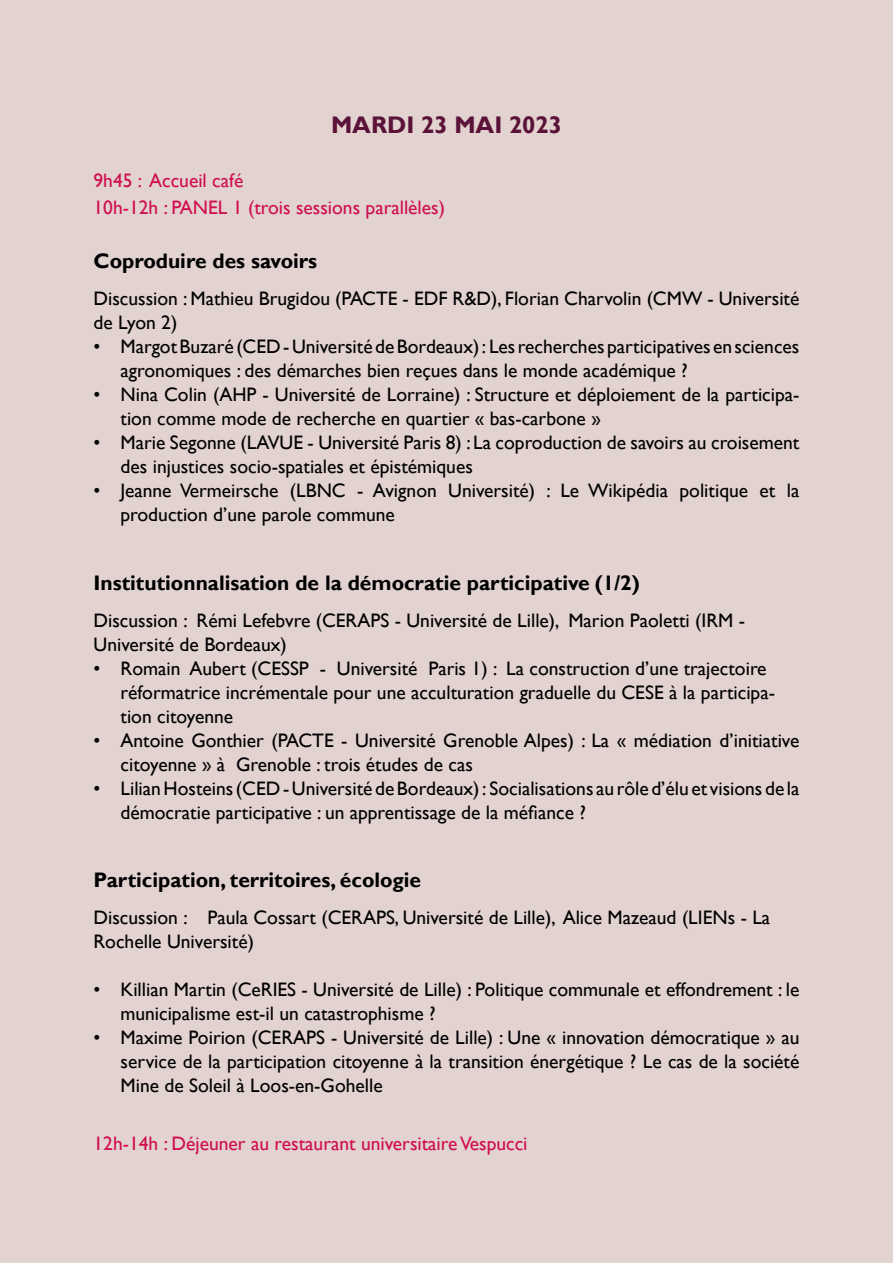
<style>
.page{position:relative;width:893px;height:1263px;background:#e2d2d0}
.page>*{position:absolute;margin:0;border:0;box-sizing:border-box;transform-origin:0 0}
.t1{font:700 24px "Gill Sans";color:#5b1238}
.t2{font:700 21px "Gill Sans";color:#000}
.t3{font:19.5px/24px "Gill Sans";color:#000}
.t4{font:19.5px/27px "Gill Sans";color:#d00d4f}
</style>
<div class="page">
<p class="t1" style="left:331px;top:110px;width:232px">MARDI 23 MAI 2023</p>
<p class="t4" style="left:94px;top:167px;width:353px">9h45 : Accueil café<br>10h-12h : PANEL 1 (trois sessions parallèles)</p>
<p class="t2" style="left:94px;top:248px;width:225px">Coproduire des savoirs</p>
<p class="t3" style="left:94px;top:287px;width:707px">Discussion : Mathieu Brugidou (PACTE - EDF R&amp;D), Florian Charvolin (CMW - Université de Lyon 2)</p>
<p class="t3" style="left:121px;top:335px;width:680px;text-indent:-27px">• Margot Buzaré (CED - Université de Bordeaux) : Les recherches participatives en sciences agronomiques : des démarches bien reçues dans le monde académique ?</p>
<p class="t3" style="left:121px;top:383px;width:680px;text-indent:-27px">• Nina Colin (AHP - Université de Lorraine) : Structure et déploiement de la participa&shy;tion comme mode de recherche en quartier « bas-carbone »</p>
<p class="t3" style="left:121px;top:431px;width:680px;text-indent:-27px">• Marie Segonne (LAVUE - Université Paris 8) : La coproduction de savoirs au croisement des injustices socio-spatiales et épistémiques</p>
<p class="t3" style="left:121px;top:479px;width:680px;text-indent:-27px">• Jeanne Vermeirsche (LBNC - Avignon Université) : Le Wikipédia politique et la production d’une parole commune</p>
<p class="t2" style="left:94px;top:571px;width:548px">Institutionnalisation de la démocratie participative (1/2)</p>
<p class="t3" style="left:94px;top:609px;width:653px">Discussion : Rémi Lefebvre (CERAPS - Université de Lille), Marion Paoletti (IRM -<br>Université de Bordeaux)</p>
<p class="t3" style="left:121px;top:657px;width:656px;text-indent:-27px">• Romain Aubert (CESSP - Université Paris 1) : La construction d’une trajectoire réformatrice incrémentale pour une acculturation graduelle du CESE à la participa&shy;tion citoyenne</p>
<p class="t3" style="left:121px;top:729px;width:680px;text-indent:-27px">• Antoine Gonthier (PACTE - Université Grenoble Alpes) : La « médiation d’initiative citoyenne » à Grenoble : trois études de cas</p>
<p class="t3" style="left:121px;top:777px;width:680px;text-indent:-27px">• Lilian Hosteins (CED - Université de Bordeaux) : Socialisations au rôle d’élu et visions de la démocratie participative : un apprentissage de la méfiance ?</p>
<p class="t2" style="left:94px;top:867px;width:329px">Participation, territoires, écologie</p>
<p class="t3" style="left:94px;top:905px;width:678px">Discussion : Paula Cossart (CERAPS, Université de Lille), Alice Mazeaud (LIENs - La<br>Rochelle Université)</p>
<p class="t3" style="left:121px;top:977px;width:680px;text-indent:-27px">• Killian Martin (CeRIES - Université de Lille) : Politique communale et effondrement : le municipalisme est-il un catastrophisme ?</p>
<p class="t3" style="left:121px;top:1025px;width:680px;text-align:justify;text-indent:-27px">• Maxime Poirion (CERAPS - Université de Lille) : Une « innovation démocratique » au service de la participation citoyenne à la transition énergétique ? Le cas de la société Mine de Soleil à Loos-en-Gohelle</p>
<p class="t4" style="left:94px;top:1130px;width:436px">12h-14h : Déjeuner au restaurant universitaire Vespucci</p>
</div>
